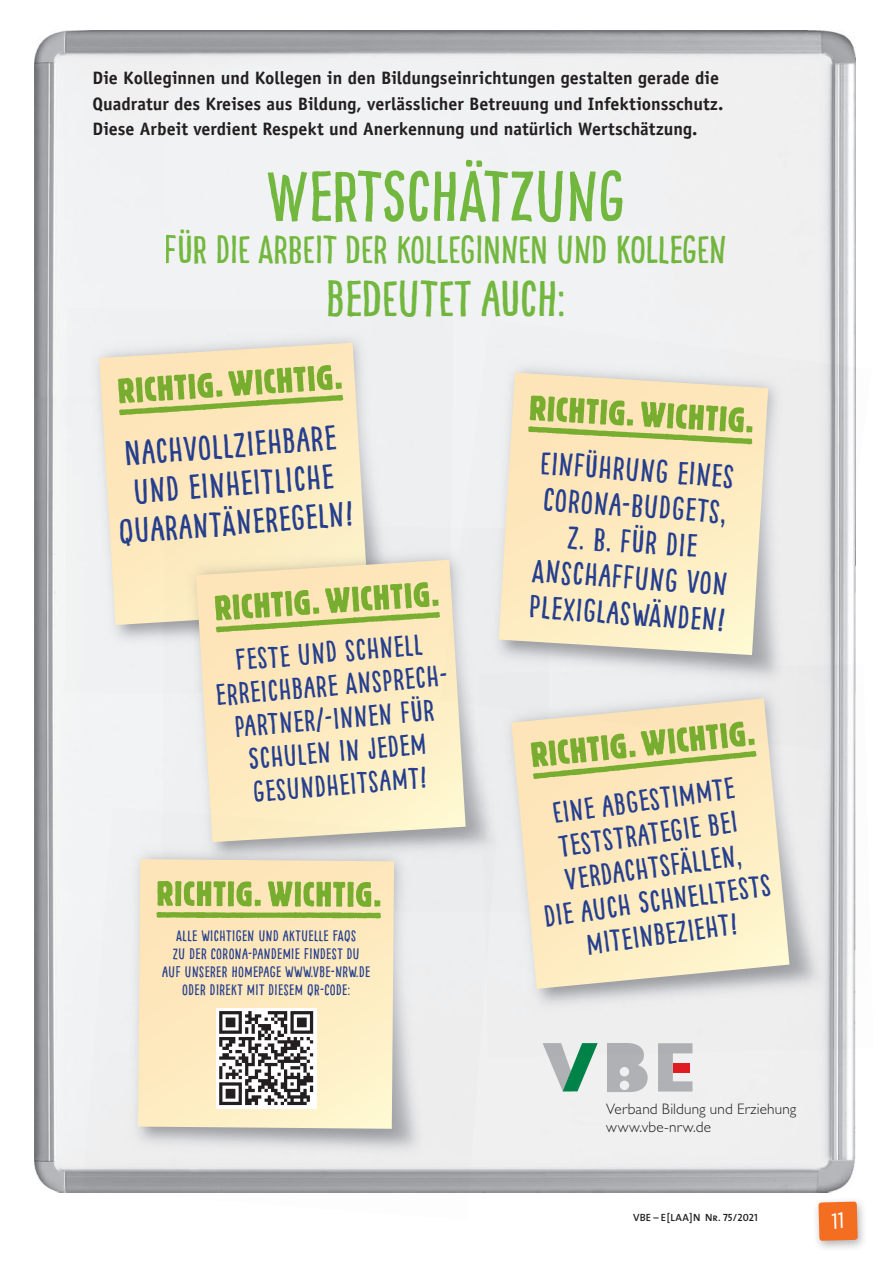
<style>
.page{position:relative;width:893px;height:1263px;background:#fff}
.page>*{position:absolute;margin:0;border:0;box-sizing:border-box;transform-origin:0 0}
.t1{font:70.05px "Pinto NO 01";color:#79c142}
.t2{font:49.8px "Pinto NO 01";color:#79c142}
.t3{font:38.55px "Pinto NO 01";color:#79c142}
.t4{font:34.05px/38.7px "Pinto NO 01";color:#253f8e;text-align:center}
.t5{font:31.65px/36px "Pinto NO 01";color:#253f8e;text-align:center}
.t6{font:29.7px/33.6px "Pinto NO 01";color:#253f8e;text-align:center}
.t7{font:29.25px/33.3px "Pinto NO 01";color:#253f8e;text-align:center}
.t8{font:700 18px/25.5px "Officina Sans";color:#231f20}
.t9{font:300 15.15px/18.3px "M Gill Sans";letter-spacing:.01em;color:#231f20}
.t10{font:15px/18px "Pinto NO 01";letter-spacing:.03em;color:#253f8e;text-align:center}
.t11{font:10.5px "The Sans Semi Bold Caps";letter-spacing:.01em;color:#231f20}
</style>
<div class="page">
<div style="left:812px;top:1196px;width:56px;height:56px;background:#231f20;opacity:.34"></div>
<img style="left:34px;top:31px;width:821px;height:1161px">
<div style="left:65px;top:308px;width:388px;height:387px;background:#eff0f1"></div>
<svg style="left:99px;top:343px;width:270px;height:282px;background:#fae8c3"></svg>
<svg style="left:118px;top:365px;width:225px;height:50px;background:#c8cf82"></svg>
<svg style="left:607px;top:1058px;width:41px;height:34px"></svg>
<svg style="left:658px;top:1058px;width:34px;height:33px"></svg>
<svg style="left:543px;top:1058px;width:55px;height:33px"></svg>
<div style="left:673px;top:1063px;width:16px;height:10px;background:#e01b21"></div>
<div style="left:620px;top:1067px;width:9px;height:9px;background:#f0f0f1;border-radius:50%"></div>
<div style="left:620px;top:1080px;width:9px;height:10px;background:#f0f0f1;border-radius:50%"></div>
<img style="left:162px;top:525px;width:316px;height:282px">
<svg style="left:196px;top:560px;width:270px;height:247px;background:#fce9c0"></svg>
<svg style="left:215px;top:582px;width:225px;height:50px;background:#c8cf82"></svg>
<img style="left:478px;top:750px;width:378px;height:308px">
<svg style="left:511px;top:750px;width:278px;height:239px;background:#f7e8c4"></svg>
<svg style="left:531px;top:750px;width:226px;height:29px;background:#d2d38d"></svg>
<img style="left:83px;top:807px;width:414px;height:386px">
<svg style="left:138px;top:859px;width:256px;height:270px;background:#fce9c0"></svg>
<svg style="left:156px;top:881px;width:225px;height:37px;background:#b5c76f"></svg>
<img style="left:440px;top:319px;width:416px;height:431px">
<svg style="left:499px;top:373px;width:269px;height:282px;background:#f8e7c3"></svg>
<svg style="left:528px;top:396px;width:224px;height:48px;background:#c5ce80"></svg>
<div style="left:216px;top:1008px;width:100px;height:100px;background:#fff"></div>
<svg style="left:219px;top:1011px;width:94px;height:94px"></svg>
<svg style="left:818px;top:1201px;width:40px;height:40px;background:#f17832"></svg>
<p class="t8" style="left:92px;top:65px;width:633px">Die Kolleginnen und Kollegen in den Bildungseinrichtungen gestalten gerade die<br>Quadratur des Kreises aus Bildung, verlässlicher Betreuung und Infektionsschutz.<br>Diese Arbeit verdient Respekt und Anerkennung und natürlich Wertschätzung.</p>
<h1 class="t1" style="left:266px;top:156px;width:361px">WERTSCHÄTZUNG</h1>
<h3 class="t3" style="left:165px;top:227px;width:563px">FÜR DIE ARBEIT DER KOLLEGINNEN UND KOLLEGEN</h3>
<h2 class="t2" style="left:326px;top:269px;width:241px">BEDEUTET AUCH:</h2>
<h3 class="t4" style="left:112px;top:435px;width:237px;rotate:-4deg">NACHVOLLZIEHBARE<br>UND EINHEITLICHE<br>QUARANTÄNEREGELN!</h3>
<h3 class="t7" style="left:212px;top:646px;width:240px;rotate:-5deg">FESTE UND SCHNELL<br>ERREICHBARE ANSPRECH-<br>PARTNER/-INNEN FÜR<br>SCHULEN IN JEDEM<br>GESUNDHEITSAMT!</h3>
<p class="t10" style="left:162px;top:927px;width:209px">ALLE WICHTIGEN UND AKTUELLE FAQS<br>ZU DER CORONA-PANDEMIE FINDEST DU AUF UNSERER HOMEPAGE WWW.VBE-NRW.DE ODER DIREKT MIT DIESEM QR-CODE:</p>
<h3 class="t5" style="left:540px;top:445px;width:198px;rotate:4deg">EINFÜHRUNG EINES<br>CORONA-BUDGETS,<br>Z. B. FÜR DIE<br>ANSCHAFFUNG VON<br>PLEXIGLASWÄNDEN!</h3>
<h3 class="t6" style="left:528px;top:800px;width:230px;rotate:-8deg">EINE ABGESTIMMTE<br>TESTSTRATEGIE BEI<br>VERDACHTSFÄLLEN,<br>DIE AUCH SCHNELLTESTS<br>MITEINBEZIEHT!</h3>
<p class="t9" style="left:606px;top:1099px;width:192px">Verband Bildung und Erziehung www.vbe-nrw.de</p>
<p class="t11" style="left:633px;top:1208px;width:126px">VBE – E[LAA]N Nr. 75/2021</p>
</div>
